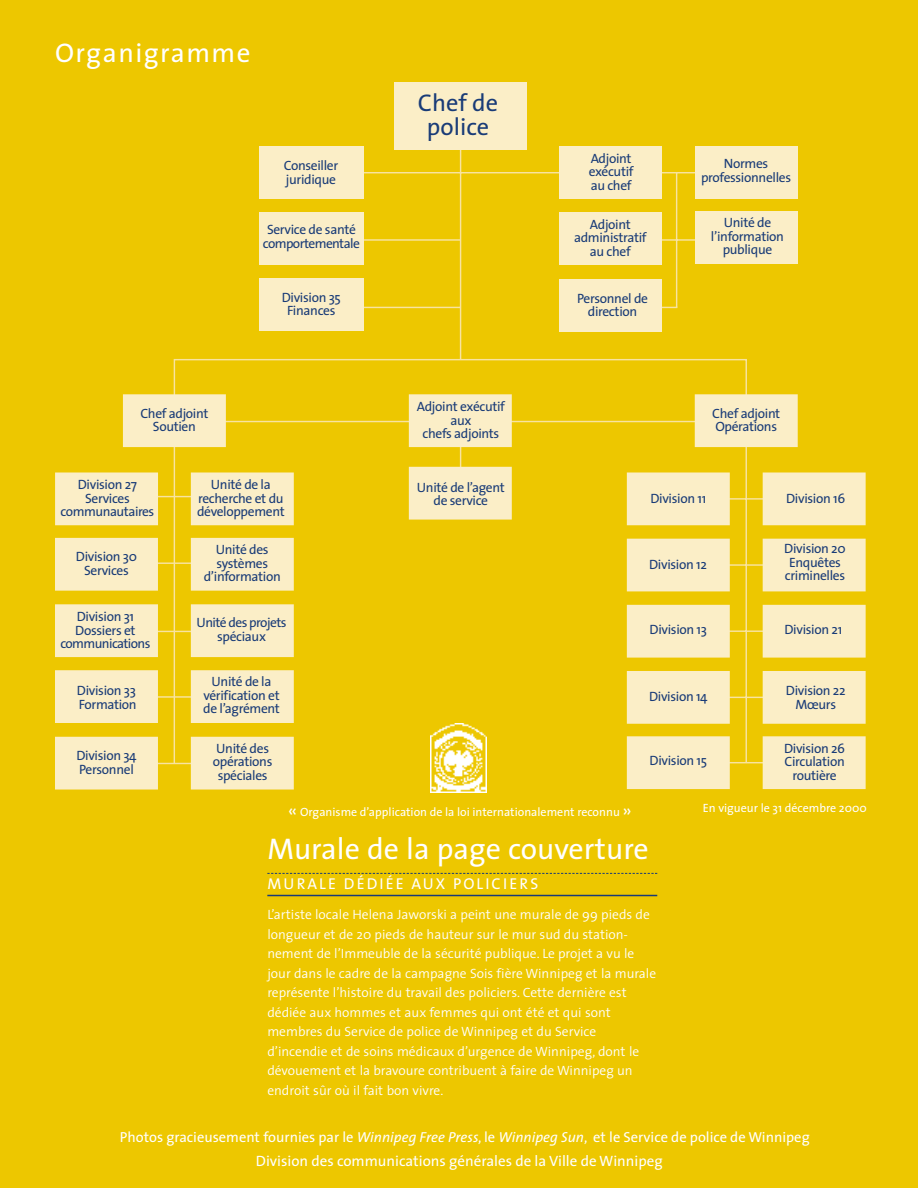
<style>
.page{position:relative;width:918px;height:1188px;background:#edc700}
.page>*{position:absolute;margin:0;border:0;box-sizing:border-box;transform-origin:0 0}
.t1{font:30px "The Sans";color:#fff}
.t2{font:27px "The Sans";letter-spacing:.055em;color:#fff}
.t3{font:24.3px/24.3px "The Sans";color:#193b77;text-align:center}
.t4{font:15.75px "The Sans Caps";letter-spacing:.135em;color:#fff}
.t5{font:15px "The Sans";color:#fff}
.t6{font:14.55px "The Sans";color:#fff}
.t7{font:13.5px/13.5px "The Sans";letter-spacing:-.025em;color:#193b77;text-align:center}
.t8{font:300 13.5px/19.5px "The Sans";color:#fff}
.t9{font:13.5px/13.5px "The Sans";letter-spacing:-.045em;color:#193b77;text-align:center}
.t10{font:12px "The Sans";color:#fff}
.s1{font-size:18px}
.s2{font-style:italic}
</style>
<div class="page">
<svg style="left:173px;top:117px;width:574px;height:277px"></svg>
<div style="left:395px;top:82px;width:132px;height:67px;background:#fbeec7"></div>
<div style="left:695px;top:211px;width:103px;height:53px;background:#fbeec7"></div>
<div style="left:260px;top:278px;width:104px;height:53px;background:#fbeec7"></div>
<div style="left:260px;top:212px;width:104px;height:53px;background:#fbeec7"></div>
<div style="left:260px;top:146px;width:104px;height:53px;background:#fbeec7"></div>
<div style="left:695px;top:146px;width:103px;height:53px;background:#fbeec7"></div>
<div style="left:559px;top:279px;width:103px;height:52px;background:#fbeec7"></div>
<div style="left:559px;top:212px;width:103px;height:53px;background:#fbeec7"></div>
<div style="left:559px;top:146px;width:103px;height:53px;background:#fbeec7"></div>
<svg style="left:55px;top:394px;width:811px;height:396px"></svg>
<img style="left:431px;top:723px;width:55px;height:69px">
<svg style="left:267px;top:873px;width:390px;height:1px"></svg>
<hr style="left:267px;top:895px;width:390px;height:1px;background:#193b77">
<h2 class="t2" style="left:55px;top:43px;width:197px">Organigramme</h2>
<p class="t7" style="left:284px;top:160px;width:56px;text-align:left">Conseiller juridique</p>
<p class="t9" style="left:263px;top:225px;width:98px">Service de santé comportementale</p>
<p class="t7" style="left:282px;top:292px;width:61px">Division 35<br>Finances</p>
<p class="t7" style="left:140px;top:408px;width:70px">Chef adjoint<br>Soutien</p>
<h3 class="t3" style="left:418px;top:93px;width:82px">Chef de police</h3>
<p class="t7" style="left:589px;top:153px;width:46px;text-align:left">Adjoint exécutif au chef</p>
<p class="t7" style="left:574px;top:219px;width:74px">Adjoint administratif au chef</p>
<p class="t7" style="left:577px;top:293px;width:73px">Personnel de direction</p>
<p class="t7" style="left:701px;top:158px;width:92px">Normes professionnelles</p>
<p class="t7" style="left:711px;top:217px;width:75px">Unité de l’information publique</p>
<p class="t7" style="left:417px;top:401px;width:90px">Adjoint exécutif aux<br>chefs adjoints</p>
<p class="t7" style="left:712px;top:408px;width:70px;text-align:left">Chef adjoint<br>Opérations</p>
<p class="t7" style="left:197px;top:479px;width:89px">Unité de la recherche et du développement</p>
<p class="t7" style="left:61px;top:479px;width:95px">Division 27<br>Services communautaires</p>
<p class="t7" style="left:417px;top:482px;width:89px">Unité de l’agent de service</p>
<p class="t7" style="left:76px;top:551px;width:63px">Division 30<br>Services</p>
<p class="t7" style="left:60px;top:611px;width:92px">Division 31<br>Dossiers et communications</p>
<p class="t7" style="left:77px;top:685px;width:61px;text-align:left">Division 33<br>Formation</p>
<p class="t7" style="left:204px;top:544px;width:79px">Unité des systèmes d’information</p>
<p class="t7" style="left:197px;top:617px;width:92px">Unité des projets spéciaux</p>
<p class="t7" style="left:203px;top:676px;width:78px">Unité de la vérification et de l’agrément</p>
<p class="t7" style="left:76px;top:750px;width:62px;text-align:left">Division 34<br>Personnel</p>
<p class="t7" style="left:213px;top:743px;width:61px">Unité des opérations spéciales</p>
<p class="t7" style="left:650px;top:493px;width:57px">Division 11</p>
<p class="t7" style="left:649px;top:559px;width:59px">Division 12</p>
<p class="t7" style="left:650px;top:624px;width:59px">Division 13</p>
<p class="t7" style="left:649px;top:691px;width:60px">Division 14</p>
<p class="t7" style="left:650px;top:755px;width:59px">Division 15</p>
<p class="t7" style="left:786px;top:493px;width:61px">Division 16</p>
<p class="t7" style="left:784px;top:543px;width:63px">Division 20<br>Enquêtes criminelles</p>
<p class="t7" style="left:785px;top:624px;width:59px">Division 21</p>
<p class="t7" style="left:786px;top:685px;width:61px">Division 22<br>Mœurs</p>
<p class="t7" style="left:784px;top:743px;width:63px">Division 26<br>Circulation routière</p>
<p class="t10" style="left:288px;top:807px;width:345px"><span class="s1">«</span> Organisme d’application de la loi internationalement reconnu <span class="s1">»</span></p>
<p class="t10" style="left:703px;top:803px;width:165px">En vigueur le 31 décembre 2000</p>
<h1 class="t1" style="left:267px;top:837px;width:383px">Murale de la page couverture</h1>
<p class="t4" style="left:267px;top:874px;width:273px">MURALE DÉDIÉE AUX POLICIERS</p>
<p class="t8" style="left:267px;top:906px;width:390px">L’artiste locale Helena Jaworski a peint une murale de 99 pieds de longueur et de 20 pieds de hauteur sur le mur sud du station&shy;nement de l’Immeuble de la sécurité publique. Le projet a vu le jour dans le cadre de la campagne Sois fière Winnipeg et la murale représente l’histoire du travail des policiers. Cette dernière est dédiée aux hommes et aux femmes qui ont été et qui sont membres du Service de police de Winnipeg et du Service d’incendie et de soins médicaux d’urgence de Winnipeg, dont le dévouement et la bravoure contribuent à faire de Winnipeg un endroit sûr où il fait bon vivre.</p>
<p class="t6" style="left:120px;top:1132px;width:691px">Photos gracieusement fournies par le <span class="s2">Winnipeg Free Press</span>, le <span class="s2">Winnipeg Sun</span>, et le Service de police de Winnipeg</p>
<p class="t5" style="left:256px;top:1155px;width:408px">Division des communications générales de la Ville de Winnipeg</p>
</div>
